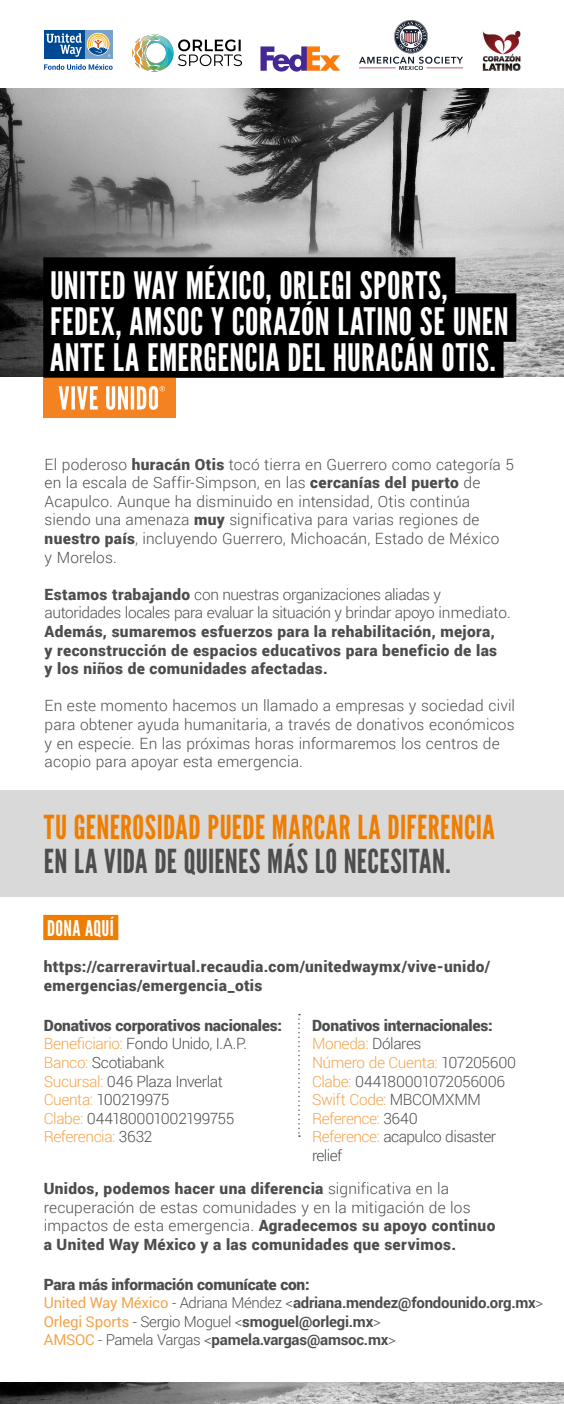
<style>
.page{position:relative;width:564px;height:1404px;background:#fff}
.page>*{position:absolute;margin:0;border:0;box-sizing:border-box;transform-origin:0 0}
.T1{font:37.75px/36px "League Gothic";letter-spacing:.01em;color:#fff}
.T2{font:33px/34px "League Gothic";letter-spacing:.015em;color:#ef7d00}
.T1-2{font:21.6px "League Gothic";letter-spacing:.015em;color:#fff}
.CT_Continuo{font:900 15.5px/18.6px "Roboto";letter-spacing:.02em;color:#4d4d4d}
.CT_Continuo-2{font:300 15.5px/18.6px "Roboto";letter-spacing:.005em;color:#4d4d4d}
.CT_Continuo-3{font:300 15.5px/18.6px "Roboto";letter-spacing:-.03em;color:#4d4d4d}
.CT_Continuo-4{font:900 15.5px "Roboto";letter-spacing:-.015em;color:#4d4d4d}
.CT_Continuo-5{font:300 15.5px "Roboto";letter-spacing:-.025em;color:#4d4d4d}
.CT_Continuo-6{font:300 15.5px "Roboto";letter-spacing:-.025em;color:#f4a44d}
.CT_Continuo-7{font:700 15px "Roboto";letter-spacing:-.015em;color:#4d4d4d}
.s1{font-weight:900}
.s2{font-weight:300}
.s3{color:#4d4d4d}
.s4{color:#f4a44d}
.s5{font-weight:400;color:#f4a44d}
</style>
<div class="page">
<img style="left:0;top:88px;width:564px;height:288px">
<div style="left:0;top:791px;width:563px;height:106px;background:#d9d9d9"></div>
<div style="left:43px;top:257px;width:412px;height:49px;background:#000"></div>
<div style="left:43px;top:293px;width:473px;height:49px;background:#000"></div>
<div style="left:43px;top:329px;width:460px;height:49px;background:#000"></div>
<div style="left:43px;top:378px;width:132px;height:40px;background:#f58220"></div>
<svg style="left:59px;top:386px;width:106px;height:24px"></svg>
<svg style="left:298px;top:1014px;width:2px;height:123px"></svg>
<img style="left:0;top:1382px;width:564px;height:22px">
<div style="left:43px;top:915px;width:75px;height:25px;background:#ef7d00"></div>
<div style="left:84px;top:30px;width:28px;height:29px;background:#7aa1c7"></div>
<div style="left:44px;top:30px;width:40px;height:29px;background:#004a93"></div>
<svg style="left:46px;top:33px;width:64px;height:24px"></svg>
<svg style="left:44px;top:64px;width:69px;height:6px"></svg>
<img style="left:482px;top:30px;width:39px;height:41px">
<img style="left:132px;top:35px;width:109px;height:36px">
<img style="left:260px;top:46px;width:81px;height:26px">
<img style="left:359px;top:20px;width:103px;height:50px">
<p class="T1" style="left:50px;top:268px;width:460px">UNITED WAY MÉXICO, ORLEGI SPORTS,<br>FEDEX, AMSOC Y CORAZÓN LATINO SE UNEN<br>ANTE LA EMERGENCIA DEL HURACÁN OTIS.</p>
<p class="CT_Continuo-2" style="left:45px;top:454px;width:471px">El poderoso <span class="s1">huracán Otis</span> tocó tierra en Guerrero como categoría 5 en la escala de Saffir-Simpson, en las <span class="s1">cercanías del puerto</span> de Acapulco. Aunque ha disminuido en intensidad, Otis continúa siendo una amenaza <span class="s1">muy</span> significativa para varias regiones de <span class="s1">nuestro país</span>, incluyendo Guerrero, Michoacán, Estado de México<br>y Morelos.</p>
<p class="CT_Continuo" style="left:45px;top:584px;width:467px">Estamos trabajando <span class="s2">con nuestras organizaciones aliadas y autoridades locales para evaluar la situación y brindar apoyo inmediato.<br></span>Además, sumaremos esfuerzos para la rehabilitación, mejora,<br>y reconstrucción de espacios educativos para beneficio de las<br>y los niños de comunidades afectadas.</p>
<p class="CT_Continuo-2" style="left:45px;top:696px;width:472px">En este momento hacemos un llamado a empresas y sociedad civil para obtener ayuda humanitaria, a través de donativos económicos y en especie. En las próximas horas informaremos los centros de acopio para apoyar esta emergencia.</p>
<p class="T2" style="left:44px;top:811px;width:452px">TU GENEROSIDAD PUEDE MARCAR LA DIFERENCIA<br><span class="s3">EN LA VIDA DE QUIENES MÁS LO NECESITAN.</span></p>
<p class="T1-2" style="left:47px;top:915px;width:68px">DONA AQUÍ</p>
<p class="CT_Continuo" style="left:44px;top:957px;width:448px">https://carreravirtual.recaudia.com/unitedwaymx/vive-unido/ emergencias/emergencia_otis</p>
<p class="CT_Continuo-4" style="left:44px;top:1014px;width:240px">Donativos corporativos nacionales:</p>
<p class="CT_Continuo-5" style="left:44px;top:1033px;width:205px"><span class="s4">Beneficiario:</span> Fondo Unido, I.A.P.</p>
<p class="CT_Continuo-3" style="left:44px;top:1053px;width:122px"><span class="s4">Banco:</span> Scotiabank</p>
<p class="CT_Continuo-5" style="left:44px;top:1070px;width:180px"><span class="s4">Sucursal:</span> 046 Plaza Inverlat</p>
<p class="CT_Continuo-3" style="left:44px;top:1090px;width:127px"><span class="s4">Cuenta:</span> 100219975</p>
<p class="CT_Continuo-3" style="left:44px;top:1109px;width:192px"><span class="s4">Clabe:</span> 044180001002199755</p>
<p class="CT_Continuo-6" style="left:44px;top:1126px;width:110px">Referencia: <span class="s3">3632</span></p>
<p class="CT_Continuo-3" style="left:312px;top:1016px;width:206px"><span class="s1">Donativos internacionales:<br></span><span class="s4">Moneda:</span> Dólares<br><span class="s4">Número de Cuenta:</span> 107205600<br><span class="s4">Clabe:</span> 044180001072056006<br><span class="s4">Swift Code:</span> MBCOMXMM<br><span class="s4">Reference:</span> 3640<br><span class="s4">Reference:</span> acapulco disaster relief</p>
<p class="CT_Continuo" style="left:44px;top:1179px;width:453px">Unidos, podemos hacer una diferencia <span class="s2">significativa en la recuperación de estas comunidades y en la mitigación de los impactos de esta emergencia.</span> Agradecemos su apoyo continuo a United Way México y a las comunidades que servimos.</p>
<p class="CT_Continuo-4" style="left:44px;top:1273px;width:267px">Para más información comunícate con:</p>
<p class="CT_Continuo-7" style="left:44px;top:1292px;width:501px"><span class="s5">United Way México</span> <span class="s2">- Adriana Méndez &lt;</span>adriana.mendez@fondounido.org.mx<span class="s2">&gt;</span></p>
<p class="CT_Continuo-7" style="left:44px;top:1311px;width:338px"><span class="s5">Orlegi Sports</span> <span class="s2">- Sergio Moguel &lt;</span>smoguel@orlegi.mx<span class="s2">&gt;</span></p>
<p class="CT_Continuo-7" style="left:44px;top:1329px;width:353px"><span class="s5">AMSOC</span> <span class="s2">- Pamela Vargas &lt;</span>pamela.vargas@amsoc.mx<span class="s2">&gt;</span></p>
</div>
